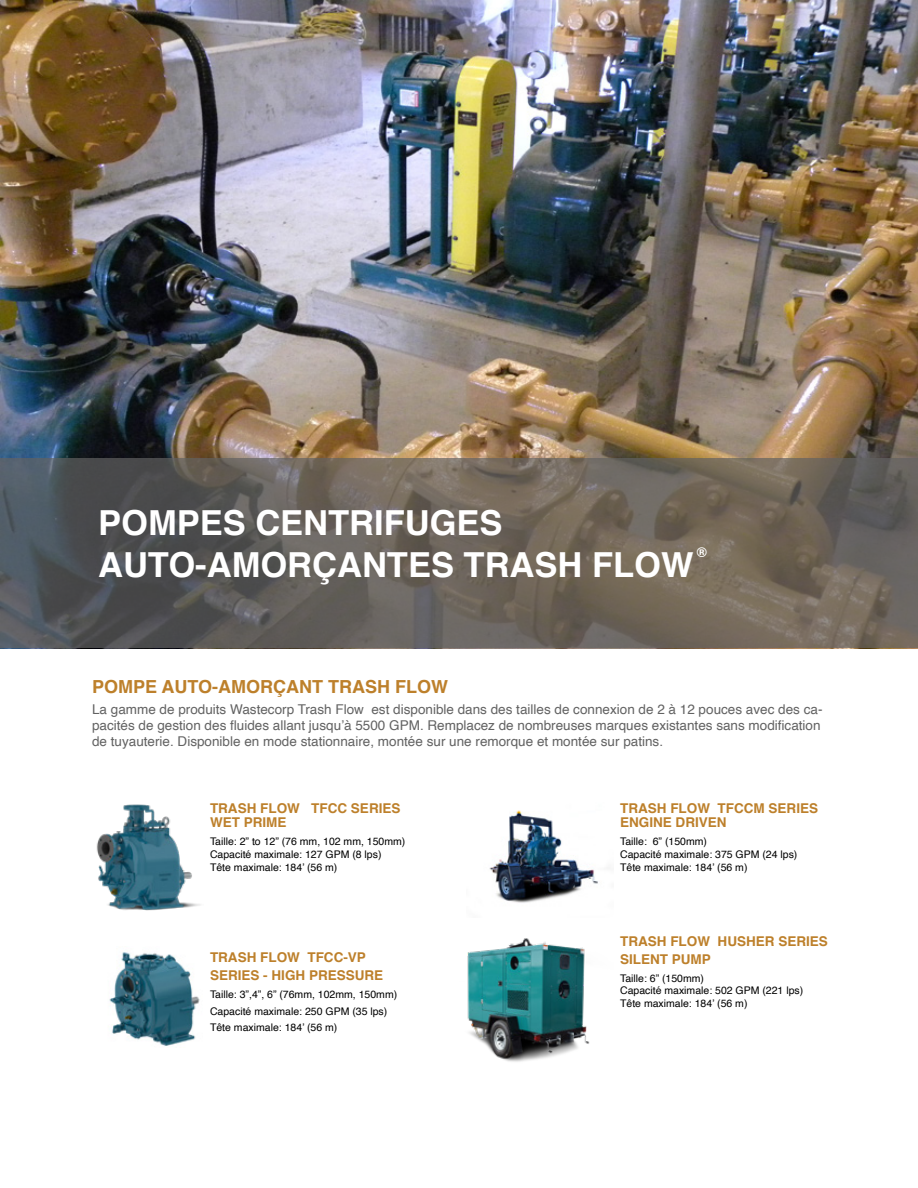
<style>
.page{position:relative;width:918px;height:1188px;background:#fff}
.page>*{position:absolute;margin:0;border:0;box-sizing:border-box;transform-origin:0 0}
.t1{font:700 34.5px "Helvetica";color:#fff}
.t2{font:700 18px "Helvetica";color:#bd802b}
.t3{font:13.5px/16.2px "Helvetica";color:#626262}
.t4{font:700 13.5px "Helvetica";color:#bd802b}
.t5{font:700 13.5px "Helvetica";color:#fff}
.t6{font:10.5px "Helvetica";color:#000}
</style>
<div class="page">
<img style="left:0;top:0;width:918px;height:649px">
<img style="left:96px;top:804px;width:105px;height:107px">
<img style="left:109px;top:952px;width:91px;height:94px">
<img style="left:489px;top:810px;width:109px;height:93px">
<img style="left:467px;top:938px;width:123px;height:124px">
<svg style="left:0;top:458px;width:918px;height:190px;background:#66605a"></svg>
<p class="t1" style="left:98px;top:495px;width:406px">POMPES CENTRIFUGES</p>
<p class="t1" style="left:98px;top:537px;width:597px">AUTO-AMORÇANTES TRASH FLOW</p>
<p class="t5" style="left:697px;top:542px;width:11px">®</p>
<p class="t2" style="left:92px;top:672px;width:357px">POMPE AUTO-AMORÇANT TRASH FLOW</p>
<p class="t3" style="left:92px;top:702px;width:732px">La gamme de produits Wastecorp Trash Flow est disponible dans des tailles de connexion de 2 à 12 pouces avec des ca&shy;pacités de gestion des fluides allant jusqu’à 5500 GPM. Remplacez de nombreuses marques existantes sans modification de tuyauterie. Disponible en mode stationnaire, montée sur une remorque et montée sur patins.</p>
<p class="t4" style="left:210px;top:797px;width:192px">TRASH FLOW TFCC SERIES</p>
<p class="t4" style="left:210px;top:812px;width:78px">WET PRIME</p>
<p class="t6" style="left:210px;top:834px;width:197px">Taille: 2” to 12” (76 mm, 102 mm, 150mm)</p>
<p class="t6" style="left:210px;top:846px;width:173px">Capacité maximale: 127 GPM (8 lps)</p>
<p class="t6" style="left:210px;top:859px;width:129px">Tête maximale: 184’ (56 m)</p>
<p class="t4" style="left:210px;top:947px;width:157px">TRASH FLOW TFCC-VP</p>
<p class="t4" style="left:210px;top:965px;width:175px">SERIES - HIGH PRESSURE</p>
<p class="t6" style="left:210px;top:987px;width:189px">Taille: 3”,4”, 6” (76mm, 102mm, 150mm)</p>
<p class="t6" style="left:210px;top:1003px;width:179px">Capacité maximale: 250 GPM (35 lps)</p>
<p class="t6" style="left:210px;top:1020px;width:129px">Tête maximale: 184’ (56 m)</p>
<p class="t4" style="left:620px;top:797px;width:200px">TRASH FLOW TFCCM SERIES</p>
<p class="t4" style="left:620px;top:812px;width:108px">ENGINE DRIVEN</p>
<p class="t6" style="left:620px;top:834px;width:88px">Taille: 6” (150mm)</p>
<p class="t6" style="left:620px;top:846px;width:179px">Capacité maximale: 375 GPM (24 lps)</p>
<p class="t6" style="left:620px;top:859px;width:129px">Tête maximale: 184’ (56 m)</p>
<p class="t4" style="left:620px;top:930px;width:209px">TRASH FLOW HUSHER SERIES</p>
<p class="t4" style="left:620px;top:948px;width:92px">SILENT PUMP</p>
<p class="t6" style="left:620px;top:970px;width:86px">Taille: 6” (150mm)</p>
<p class="t6" style="left:620px;top:982px;width:185px">Capacité maximale: 502 GPM (221 lps)</p>
<p class="t6" style="left:620px;top:995px;width:129px">Tête maximale: 184’ (56 m)</p>
</div>
